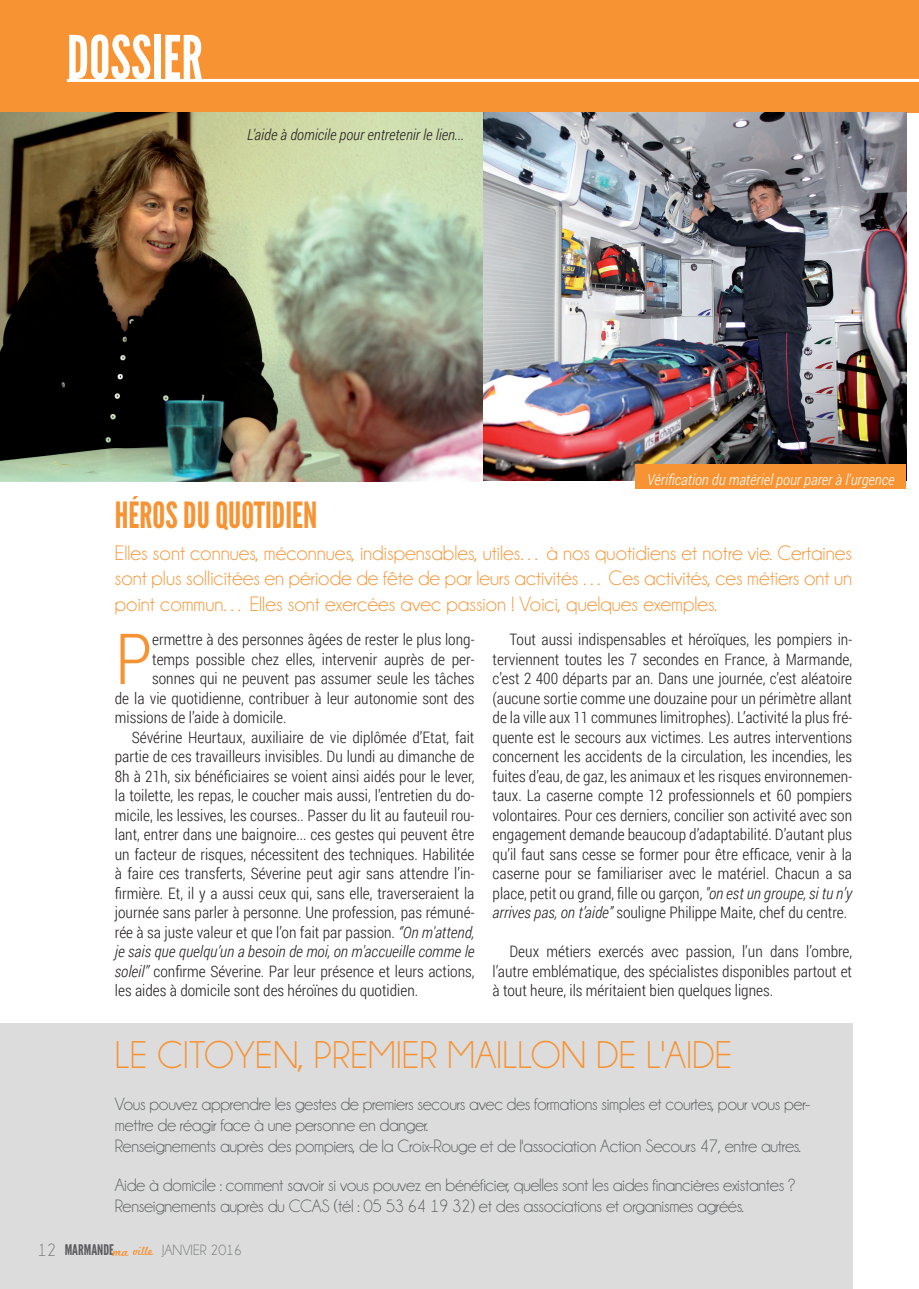
<style>
.page{position:relative;width:919px;height:1289px;background:#fff}
.page>*{position:absolute;margin:0;border:0;box-sizing:border-box;transform-origin:0 0}
.t1{font:300 70.65px "Roboto Condensed";color:#f79332}
.t2{font:60px "League Gothic";color:#fff}
.t3{font:39px "Champagne&Limousines";color:#f79332}
.t4{font:36px "League Gothic";color:#f79332}
.t5{font:21px/25.2px "Champagne&Limousines";color:#f79332;text-align:justify}
.t6{font:18px/21px "Champagne&Limousines";letter-spacing:-.02em;color:#5c5f5f}
.t7{font:300 15.75px/19.5px "Roboto Condensed";color:#231f20;text-align:justify}
.t8{font:italic 300 15.75px "Roboto Condensed";color:#231f20}
.t9{font:italic 300 15px "Roboto Condensed";color:#fff}
.t10{font:italic 300 15px "Roboto Condensed";color:#231f20}
.t11{font:15px "Champagne&Limousines";color:#747676}
.t12{font:14.7px "League Gothic";color:#5e5e61;scale:1.06 1}
.t13{font:12.45px "Marketing Script";color:#f79332}
.s1{font-style:italic}
.s2{font-family:"Champagne&Limousines";font-size:18px;color:#747676}
</style>
<div class="page">
<div style="left:0;top:0;width:906px;height:113px;background:#f79332"></div>
<div style="left:906px;top:0;width:12px;height:113px;background:#f79332"></div>
<div style="left:0;top:1023px;width:852px;height:265px;background:#dcdcdd"></div>
<img style="left:0;top:113px;width:635px;height:368px">
<img style="left:483px;top:113px;width:423px;height:367px">
<hr style="left:67px;top:79px;width:851px;height:3px;background:#fff">
<div style="left:635px;top:464px;width:271px;height:25px;background:#f79332"></div>
<h2 class="t2" style="left:67px;top:22px;width:20px">DOSSIER</h2>
<p class="t10" style="left:247px;top:124px;width:219px">L'aide à domicile pour entretenir le lien...</p>
<h3 class="t4" style="left:115px;top:494px;width:204px">HÉROS DU QUOTIDIEN</h3>
<p class="t9" style="left:647px;top:469px;width:249px">Vérification du matériel pour parer à l'urgence</p>
<p class="t5" style="left:115px;top:540px;width:738px">Elles sont connues, méconnues, indispensables, utiles… à nos quotidiens et notre vie. Certaines sont plus sollicitées en période de fête de par leurs activités … Ces activités, ces métiers ont un point commun… Elles sont exercées avec passion ! Voici, quelques exemples.</p>
<h1 class="t1" style="left:115px;top:610px;width:39px">P</h1>
<p class="t7" style="left:152px;top:629px;width:324px">ermettre à des personnes âgées de rester le plus long-</p>
<p class="t7" style="left:152px;top:648px;width:324px">temps possible chez elles, intervenir auprès de per-</p>
<p class="t7" style="left:152px;top:668px;width:324px">sonnes qui ne peuvent pas assumer seule les tâches</p>
<p class="t7" style="left:115px;top:687px;width:361px">de la vie quotidienne, contribuer à leur autonomie sont des</p>
<p class="t7" style="left:115px;top:707px;width:173px">missions de l’aide à domicile.</p>
<p class="t7" style="left:132px;top:726px;width:344px">Sévérine Heurtaux, auxiliaire de vie diplômée d’Etat, fait</p>
<p class="t7" style="left:115px;top:746px;width:361px">partie de ces travailleurs invisibles. Du lundi au dimanche de</p>
<p class="t7" style="left:115px;top:765px;width:361px">8h à 21h, six bénéficiaires se voient ainsi aidés pour le lever,</p>
<p class="t7" style="left:115px;top:785px;width:361px">la toilette, les repas, le coucher mais aussi, l’entretien du do-</p>
<p class="t7" style="left:115px;top:804px;width:361px">micile, les lessives, les courses.. Passer du lit au fauteuil rou-</p>
<p class="t7" style="left:115px;top:824px;width:361px">lant, entrer dans une baignoire... ces gestes qui peuvent être</p>
<p class="t7" style="left:115px;top:843px;width:361px">un facteur de risques, nécessitent des techniques. Habilitée</p>
<p class="t7" style="left:115px;top:863px;width:361px">à faire ces transferts, Séverine peut agir sans attendre l’in-</p>
<p class="t7" style="left:115px;top:882px;width:361px">firmière. Et, il y a aussi ceux qui, sans elle, traverseraient la</p>
<p class="t7" style="left:115px;top:902px;width:361px">journée sans parler à personne. Une profession, pas rémuné-</p>
<p class="t7" style="left:115px;top:921px;width:361px">rée à sa juste valeur et que l’on fait par passion. <span class="s1">‘’On m'attend,</span></p>
<p class="t8" style="left:115px;top:940px;width:361px">je sais que quelqu’un a besoin de moi, on m'accueille comme le</p>
<p class="t7" style="left:115px;top:960px;width:361px"><span class="s1">soleil’’</span> confirme Séverine. Par leur présence et leurs actions,</p>
<p class="t7" style="left:115px;top:980px;width:305px">les aides à domicile sont des héroïnes du quotidien.</p>
<p class="t7" style="left:492px;top:629px;width:361px;text-indent:17px">Tout aussi indispensables et héroïques, les pompiers in&shy;terviennent toutes les 7 secondes en France, à Marmande, c’est 2 400 départs par an. Dans une journée, c’est aléatoire (aucune sortie comme une douzaine pour un périmètre allant de la ville aux 11 communes limitrophes). L’activité la plus fré&shy;quente est le secours aux victimes. Les autres interventions concernent les accidents de la circulation, les incendies, les fuites d’eau, de gaz, les animaux et les risques environnemen&shy;taux. La caserne compte 12 professionnels et 60 pompiers volontaires. Pour ces derniers, concilier son activité avec son engagement demande beaucoup d’adaptabilité. D’autant plus qu’il faut sans cesse se former pour être efficace, venir à la caserne pour se familiariser avec le matériel. Chacun a sa place, petit ou grand, fille ou garçon, <span class="s1">"on est un groupe, si tu n’y arrives pas, on t’aide’’</span> souligne Philippe Maite, chef du centre.</p>
<p class="t7" style="left:492px;top:941px;width:361px;text-indent:17px">Deux métiers exercés avec passion, l’un dans l’ombre, l’autre emblématique, des spécialistes disponibles partout et à tout heure, ils méritaient bien quelques lignes.</p>
<h3 class="t3" style="left:115px;top:1032px;width:218px">le Citoyen, premier</h3>
<h3 class="t3" style="left:447px;top:1032px;width:21px">maillon</h3>
<h3 class="t3" style="left:596px;top:1032px;width:87px">de l'aide</h3>
<p class="t6" style="left:115px;top:1093px;width:697px">Vous pouvez apprendre les gestes de premiers secours avec des formations simples et courtes, pour vous per&shy;mettre de réagir face à une personne en danger.<br>Renseignements auprès des pompiers, de la Croix-Rouge et de l'association Action Secours 47, entre autres.</p>
<p class="t6" style="left:115px;top:1174px;width:681px">Aide à domicile : comment savoir si vous pouvez en bénéficier, quelles sont les aides financières existantes ?<br>Renseignements auprès du CCAS (tél : 05 53 64 19 32) et des associations et organismes agréés.</p>
<p class="t12" style="left:38px;top:1240px;width:74px"><span class="s2">12</span> MARMANDE</p>
<p class="t13" style="left:112px;top:1244px;width:42px;rotate:-3deg">ma ville</p>
<p class="t11" style="left:162px;top:1241px;width:81px">JANVIER 2016</p>
</div>
